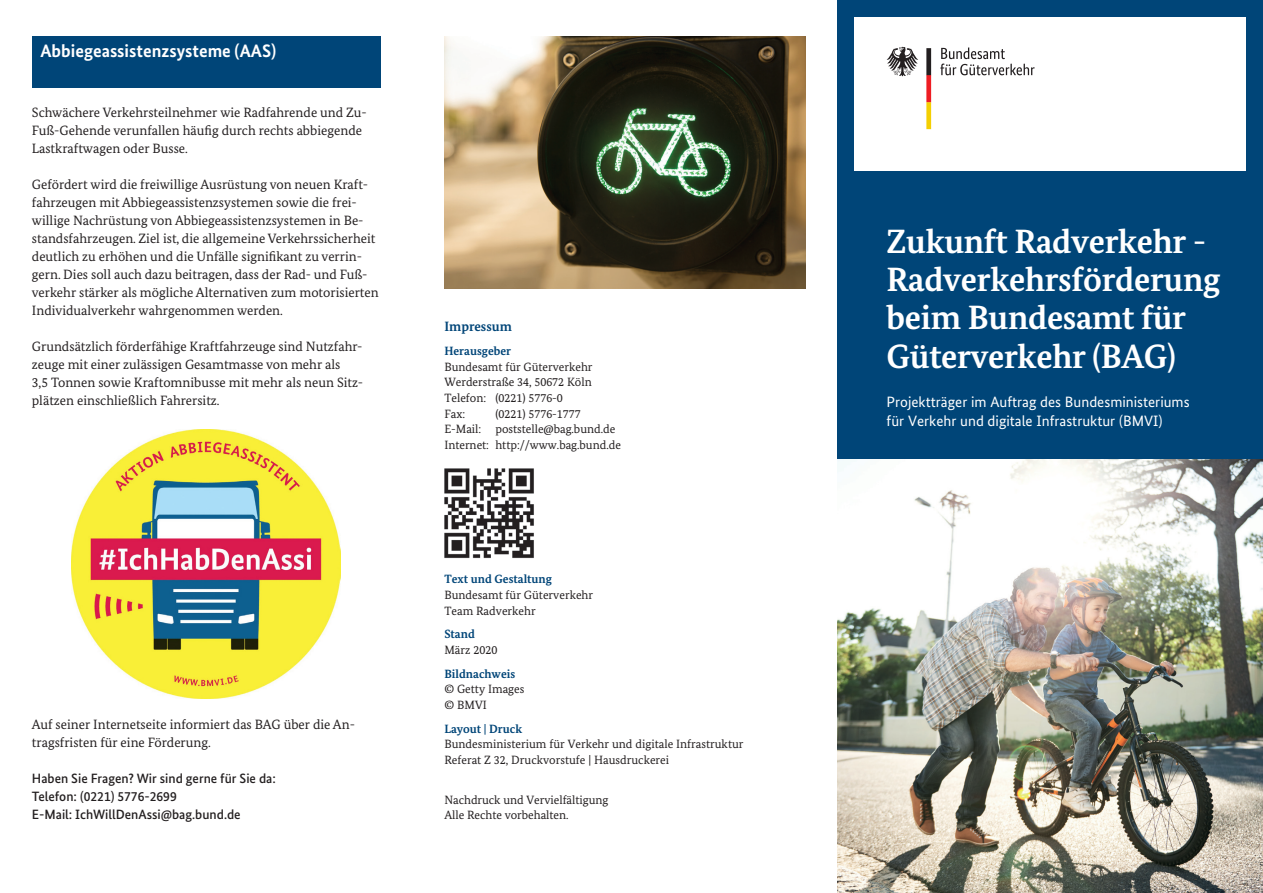
<style>
.page{position:relative;width:1263px;height:893px;background:#fff}
.page>*{position:absolute;margin:0;border:0;box-sizing:border-box;transform-origin:0 0}
.t1{font:700 33.75px/38.2px "Bundes Serif";letter-spacing:-.01em;color:#fff}
.t2{font:700 18px "Bundes Sans";color:#fff}
.t3{font:15px/19.5px "Bundes Sans";color:#fff}
.t4{font:13.5px/18px "Bundes Serif";color:#231f20}
.t5{font:500 13.5px/18px "Bundes Sans";color:#231f20}
.t6{font:700 13.5px "Bundes Serif";color:#004578}
.t7{font:12px/15.8px "Bundes Serif";color:#231f20}
.t8{font:700 12px "Bundes Serif";color:#004578}
</style>
<div class="page">
<div style="left:838px;top:0;width:425px;height:893px;background:#004578"></div>
<div style="left:855px;top:17px;width:391px;height:153px;background:#fff"></div>
<svg style="left:940px;top:47px;width:94px;height:28px"></svg>
<svg style="left:887px;top:47px;width:31px;height:29px"></svg>
<svg style="left:926px;top:48px;width:5px;height:81px"></svg>
<img style="left:838px;top:459px;width:425px;height:434px">
<div style="left:32px;top:36px;width:349px;height:51px;background:#004578"></div>
<img style="left:72px;top:429px;width:269px;height:269px">
<img style="left:444px;top:468px;width:90px;height:90px">
<img style="left:444px;top:36px;width:362px;height:252px">
<h2 class="t2" style="left:40px;top:40px;width:237px">Abbiegeassistenzsysteme (AAS)</h2>
<p class="t4" style="left:32px;top:104px;width:336px">Schwächere Verkehrsteilnehmer wie Radfahrende und Zu-<br>Fuß-Gehende verunfallen häufig durch rechts abbiegende<br>Lastkraftwagen oder Busse.</p>
<p class="t4" style="left:32px;top:176px;width:348px">Gefördert wird die freiwillige Ausrüstung von neuen Kraft&shy;fahrzeugen mit Abbiegeassistenzsystemen sowie die frei&shy;willige Nachrüstung von Abbiegeassistenzsystemen in Be&shy;standsfahrzeugen. Ziel ist, die allgemeine Verkehrssicherheit deutlich zu erhöhen und die Unfälle signifikant zu verrin&shy;gern. Dies soll auch dazu beitragen, dass der Rad- und Fuß&shy;verkehr stärker als mögliche Alternativen zum motorisierten Individualverkehr wahrgenommen werden.</p>
<p class="t4" style="left:32px;top:338px;width:333px">Grundsätzlich förderfähige Kraftfahrzeuge sind Nutzfahr&shy;zeuge mit einer zulässigen Gesamtmasse von mehr als<br>3,5 Tonnen sowie Kraftomnibusse mit mehr als neun Sitz&shy;plätzen einschließlich Fahrersitz.</p>
<p class="t4" style="left:32px;top:716px;width:325px">Auf seiner Internetseite informiert das BAG über die An&shy;tragsfristen für eine Förderung.</p>
<p class="t5" style="left:32px;top:770px;width:245px">Haben Sie Fragen? Wir sind gerne für Sie da:<br>Telefon: (0221) 5776-2699<br>E-Mail: IchWillDenAssi@bag.bund.de</p>
<p class="t6" style="left:444px;top:318px;width:69px">Impressum</p>
<p class="t8" style="left:444px;top:343px;width:68px">Herausgeber</p>
<p class="t7" style="left:444px;top:358px;width:150px">Bundesamt für Güterverkehr<br>Werderstraße 34, 50672 Köln<br>Telefon: (0221) 5776-0<br>Fax:</p>
<p class="t7" style="left:444px;top:406px;width:178px;text-indent:51px">(0221) 5776-1777<br>E-Mail: poststelle@bag.bund.de<br>Internet: http://www.bag.bund.de</p>
<p class="t8" style="left:444px;top:572px;width:109px">Text und Gestaltung</p>
<p class="t7" style="left:444px;top:587px;width:150px">Bundesamt für Güterverkehr<br>Team Radverkehr</p>
<p class="t8" style="left:444px;top:627px;width:32px">Stand</p>
<p class="t7" style="left:444px;top:642px;width:54px">März 2020</p>
<p class="t8" style="left:444px;top:666px;width:72px">Bildnachweis</p>
<p class="t7" style="left:444px;top:681px;width:82px">© Getty Images © BMVI</p>
<p class="t8" style="left:444px;top:721px;width:79px">Layout | Druck</p>
<p class="t7" style="left:444px;top:736px;width:301px">Bundesministerium für Verkehr und digitale Infrastruktur<br>Referat Z 32, Druckvorstufe | Hausdruckerei</p>
<p class="t7" style="left:444px;top:791px;width:166px">Nachdruck und Vervielfältigung<br>Alle Rechte vorbehalten.</p>
<h1 class="t1" style="left:887px;top:222px;width:335px">Zukunft Radverkehr -<br>Radverkehrsförderung beim Bundesamt für<br>Güterverkehr (BAG)</h1>
<p class="t3" style="left:887px;top:392px;width:304px">Projektträger im Auftrag des Bundesministeriums für Verkehr und digitale Infrastruktur (BMVI)</p>
</div>
